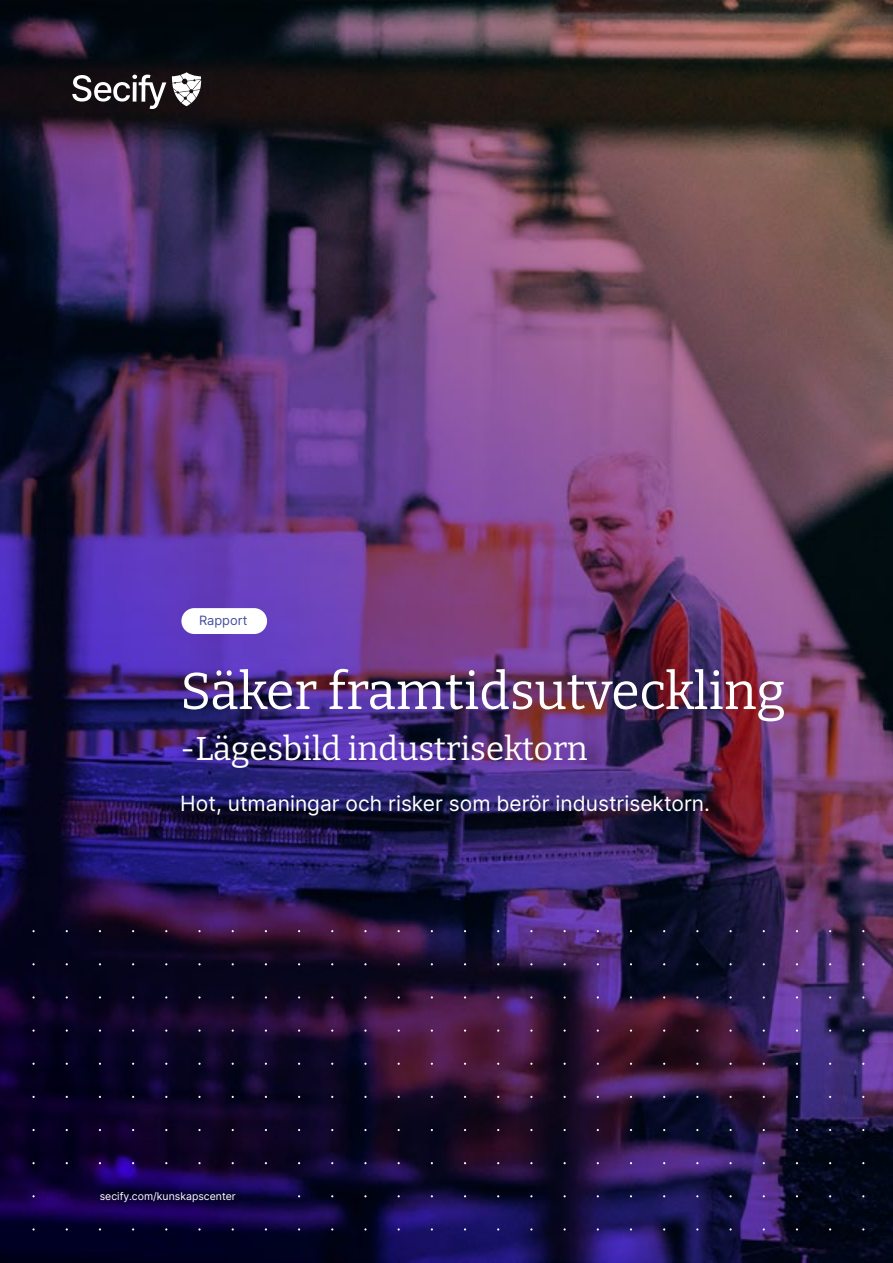
<style>
.page{position:relative;width:893px;height:1263px;background:#fff}
.page>*{position:absolute;margin:0;border:0;box-sizing:border-box;transform-origin:0 0}
.t1{font:100 51.75px "Bitter";color:#fff}
.t2{font:100 33px "Bitter";color:#fff}
.t3{font:21px "Inter";color:#fff}
.t4{font:12.9px "Inter";color:#444e9c}
.t5{font:10.5px "Inter";color:#fff}
</style>
<div class="page">
<img style="left:0;top:0;width:893px;height:1263px">
<svg style="left:172px;top:72px;width:29px;height:34px"></svg>
<svg style="left:72px;top:75px;width:94px;height:34px"></svg>
<div style="left:182px;top:609px;width:84px;height:24px;background:#fff;border-radius:12px"></div>
<div style="left:181px;top:608px;width:86px;height:26px;border:2px solid #fff;border-radius:12px"></div>
<p class="t4" style="left:199px;top:611px;width:50px">Rapport</p>
<h1 class="t1" style="left:180px;top:658px;width:607px">Säker framtidsutveckling</h1>
<h2 class="t2" style="left:180px;top:728px;width:409px">-Lägesbild industrisektorn</h2>
<p class="t3" style="left:180px;top:788px;width:531px">Hot, utmaningar och risker som berör industrisektorn.</p>
<p class="t5" style="left:100px;top:1189px;width:137px">secify.com/kunskapscenter</p>
</div>
